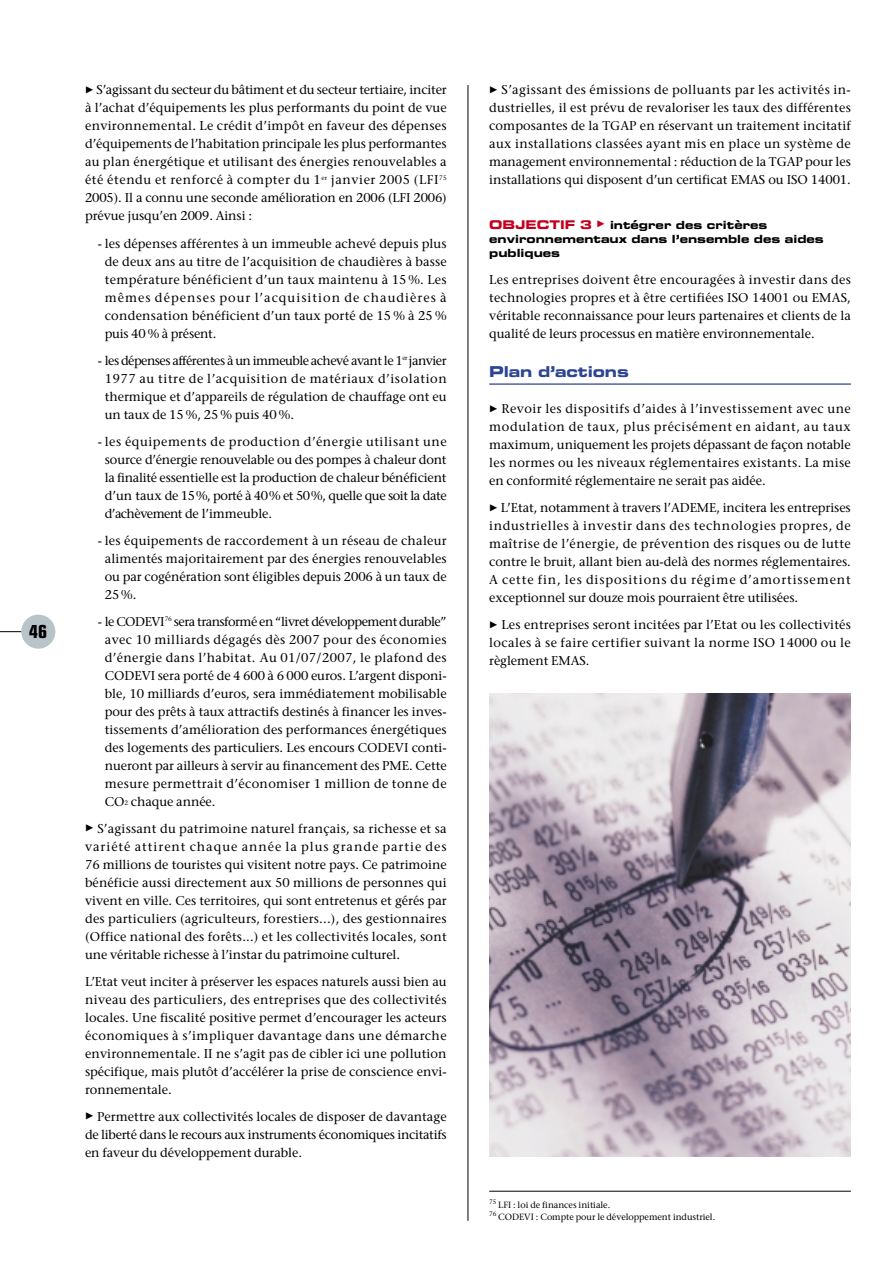
<style>
.page{position:relative;width:893px;height:1262px;background:#fff}
.page>*{position:absolute;margin:0;border:0;box-sizing:border-box;transform-origin:0 0}
.t1{font:700 condensed 18px "Eurostile";color:#000}
.t2{font:15px "Eurostile Bold Extended Two";letter-spacing:-.01em;color:#2d4493}
.t3{font:12.75px/18px "Stone Serif";letter-spacing:-.005em;color:#000;text-align:justify}
.t4{font:11.25px/14.2px "Eurostile Bold Extended Two";color:#000}
.t5{font:9px "Stone Serif";letter-spacing:-.005em;color:#000}
.t6{font:6.3px "Stone Serif";color:#000}
.s1{font-family:"European Pi Four";font-size:9px}
.s2{font-size:6.3px}
.s3{font-size:12px;color:#c3001e}
.s4{font-family:"European Pi Four";font-size:9px;color:#c3001e}
</style>
<div class="page">
<hr style="left:467px;top:85px;width:1px;height:1135px;background:#000">
<div style="left:21px;top:614px;width:34px;height:34px;background:#b8c3ca;border-radius:50%"></div>
<svg style="left:0;top:631px;width:21px;height:1px"></svg>
<hr style="left:489px;top:383px;width:361px;height:2px;background:#2d4493">
<hr style="left:489px;top:1190px;width:361px;height:1px;background:#000">
<img style="left:489px;top:693px;width:361px;height:464px">
<h1 class="t1" style="left:29px;top:625px;width:19px">46</h1>
<p class="t3" style="left:85px;top:82px;width:363px"><span class="s1">-</span> S’agissant du secteur du bâtiment et du secteur tertiaire, inciter à l’achat d’équipements les plus performants du point de vue environnemental. Le crédit d’impôt en faveur des dépenses d’équipements de l’habitation principale les plus performantes au plan énergétique et utilisant des énergies renouvelables a été étendu et renforcé à compter du 1<sup>er</sup> janvier 2005 (LFI<sup>75<br></sup>2005). Il a connu une seconde amélioration en 2006 (LFI 2006) prévue jusqu’en 2009. Ainsi :</p>
<p class="t3" style="left:105px;top:235px;width:343px;text-indent:-7px">- les dépenses afférentes à un immeuble achevé depuis plus de deux ans au titre de l’acquisition de chaudières à basse température bénéficient d’un taux maintenu à 15%. Les mêmes dépenses pour l’acquisition de chaudières à condensation bénéficient d’un taux porté de 15 % à 25 % puis 40 % à présent.</p>
<p class="t3" style="left:105px;top:352px;width:343px;text-indent:-7px">- les dépenses afférentes à un immeuble achevé avant le 1<sup>er</sup> janvier 1977 au titre de l’acquisition de matériaux d’isolation thermique et d’appareils de régulation de chauffage ont eu un taux de 15 %, 25 % puis 40 %.</p>
<p class="t3" style="left:105px;top:433px;width:343px;text-indent:-7px">- les équipements de production d’énergie utilisant une source d’énergie renouvelable ou des pompes à chaleur dont la finalité essentielle est la production de chaleur bénéficient d’un taux de 15%, porté à 40% et 50%, quelle que soit la date d’achèvement de l’immeuble.</p>
<p class="t3" style="left:105px;top:532px;width:343px;text-indent:-7px">- les équipements de raccordement à un réseau de chaleur alimentés majoritairement par des énergies renouvelables ou par cogénération sont éligibles depuis 2006 à un taux de 25%.</p>
<p class="t3" style="left:105px;top:613px;width:343px;text-indent:-7px">- le CODEVI<sup>76</sup> sera transformé en “livret développement durable” avec 10 milliards dégagés dès 2007 pour des économies d’énergie dans l’habitat. Au 01/07/2007, le plafond des CODEVI sera porté de 4 600 à 6 000 euros. L’argent disponi&shy;ble, 10 milliards d’euros, sera immédiatement mobilisable pour des prêts à taux attractifs destinés à financer les inves&shy;tissements d’amélioration des performances énergétiques des logements des particuliers. Les encours CODEVI conti&shy;nueront par ailleurs à servir au financement des PME. Cette mesure permettrait d’économiser 1 million de tonne de CO<span class="s2">2</span> chaque année.</p>
<p class="t3" style="left:85px;top:820px;width:363px"><span class="s1">-</span> S’agissant du patrimoine naturel français, sa richesse et sa variété attirent chaque année la plus grande partie des 76 millions de touristes qui visitent notre pays. Ce patrimoine bénéficie aussi directement aux 50 millions de personnes qui vivent en ville. Ces territoires, qui sont entretenus et gérés par des particuliers (agriculteurs, forestiers...), des gestionnaires (Office national des forêts...) et les collectivités locales, sont une véritable richesse à l’instar du patrimoine culturel.</p>
<p class="t3" style="left:85px;top:973px;width:363px">L’Etat veut inciter à préserver les espaces naturels aussi bien au niveau des particuliers, des entreprises que des collectivités locales. Une fiscalité positive permet d’encourager les acteurs économiques à s’impliquer davantage dans une démarche environnementale. II ne s’agit pas de cibler ici une pollution spécifique, mais plutôt d’accélérer la prise de conscience envi&shy;ronnementale.</p>
<p class="t3" style="left:85px;top:1108px;width:363px"><span class="s1">-</span> Permettre aux collectivités locales de disposer de davantage de liberté dans le recours aux instruments économiques incitatifs en faveur du développement durable.</p>
<p class="t3" style="left:489px;top:82px;width:363px"><span class="s1">-</span> S’agissant des émissions de polluants par les activités in&shy;dustrielles, il est prévu de revaloriser les taux des différentes composantes de la TGAP en réservant un traitement incitatif aux installations classées ayant mis en place un système de management environnemental : réduction de la TGAP pour les installations qui disposent d’un certificat EMAS ou ISO 14001.</p>
<p class="t4" style="left:489px;top:219px;width:336px"><span class="s3">OBJECTIF 3</span> <span class="s4">-</span> intégrer des critères environnementaux dans l’ensemble des aides publiques</p>
<p class="t3" style="left:489px;top:272px;width:363px">Les entreprises doivent être encouragées à investir dans des technologies propres et à être certifiées ISO 14001 ou EMAS, véritable reconnaissance pour leurs partenaires et clients de la qualité de leurs processus en matière environnementale.</p>
<p class="t2" style="left:489px;top:366px;width:141px">Plan d’actions</p>
<p class="t3" style="left:489px;top:401px;width:363px"><span class="s1">-</span> Revoir les dispositifs d’aides à l’investissement avec une modulation de taux, plus précisément en aidant, au taux maximum, uniquement les projets dépassant de façon notable les normes ou les niveaux réglementaires existants. La mise en conformité réglementaire ne serait pas aidée.</p>
<p class="t3" style="left:489px;top:500px;width:363px"><span class="s1">-</span> L’Etat, notamment à travers l’ADEME, incitera les entreprises industrielles à investir dans des technologies propres, de maîtrise de l’énergie, de prévention des risques ou de lutte contre le bruit, allant bien au-delà des normes réglementaires.<br>A cette fin, les dispositions du régime d’amortissement exceptionnel sur douze mois pourraient être utilisées.</p>
<p class="t3" style="left:489px;top:617px;width:363px"><span class="s1">-</span> Les entreprises seront incitées par l’Etat ou les collectivités locales à se faire certifier suivant la norme ISO 14000 ou le règlement EMAS.</p>
<p class="t6" style="left:489px;top:1199px;width:9px">75</p>
<p class="t5" style="left:498px;top:1201px;width:113px">LFI : loi de finances initiale.</p>
<p class="t6" style="left:489px;top:1211px;width:9px">76</p>
<p class="t5" style="left:498px;top:1213px;width:218px">CODEVI : Compte pour le développement industriel.</p>
</div>
